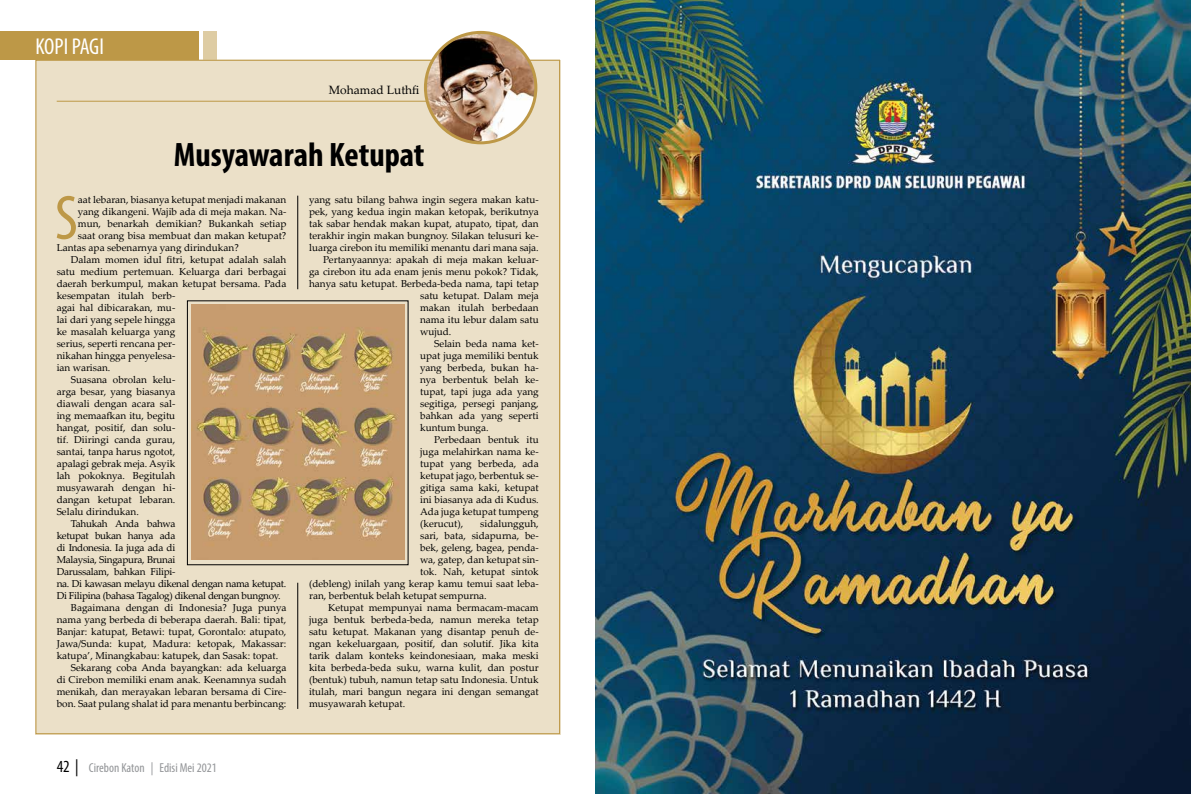
<style>
.page{position:relative;width:1191px;height:794px;background:#fff}
.page>*{position:absolute;margin:0;border:0;box-sizing:border-box;transform-origin:0 0}
.t1{font:condensed 63.4px "Myriad Pro";color:#bd9847}
.t2{font:700 condensed 34px "Myriad Pro";color:#000}
.t3{font:condensed 23px "Myriad Pro";letter-spacing:-.01em;color:#fff}
.t4{font:condensed 13px "Myriad Pro";color:#939598}
.t5{font:12px "Palatino Linotype";color:#000}
.t6{font:10px "Palatino Linotype";color:#000}
.t7{font:10px "Palatino Linotype";letter-spacing:-.03em;color:#000}
.s1{font-size:17px;color:#000}
</style>
<div class="page">
<div style="left:0;top:31px;width:199px;height:29px;background:#bd9847"></div>
<div style="left:203px;top:31px;width:14px;height:29px;background:#decca3"></div>
<div style="left:35px;top:60px;width:525px;height:674px;background:#ebe0c8"></div>
<hr style="left:57px;top:101px;width:370px;height:1px;background:#bd9847">
<img style="left:425px;top:32px;width:111px;height:111px;border-radius:55px">
<div style="left:424px;top:31px;width:113px;height:113px;border:3px solid #bd9847;border-radius:50%"></div>
<img style="left:595px;top:0;width:596px;height:794px">
<img style="left:191px;top:305px;width:213px;height:255px">
<hr style="left:297px;top:196px;width:1px;height:93px;background:#000">
<hr style="left:297px;top:583px;width:1px;height:126px;background:#000">
<h3 class="t3" style="left:35px;top:32px;width:70px">KOPI PAGI</h3>
<p class="t5" style="left:329px;top:82px;width:92px">Mohamad Luthfi</p>
<h2 class="t2" style="left:174px;top:134px;width:252px">Musyawarah Ketupat</h2>
<p class="t6" style="left:309px;top:192px;width:231px">yang satu bilang bahwa ingin segera makan katu-</p>
<p class="t6" style="left:309px;top:204px;width:231px">pek, yang kedua ingin makan ketopak, berikutnya</p>
<p class="t6" style="left:309px;top:216px;width:231px">tak sabar hendak makan kupat, atupato, tipat, dan</p>
<p class="t6" style="left:309px;top:228px;width:231px">terakhir ingin makan bungnoy. Silakan telusuri ke-</p>
<p class="t6" style="left:309px;top:240px;width:231px">luarga cirebon itu memiliki menantu dari mana saja.</p>
<p class="t6" style="left:323px;top:252px;width:217px">Pertanyaannya: apakah di meja makan keluar-</p>
<p class="t6" style="left:309px;top:264px;width:231px">ga cirebon itu ada enam jenis menu pokok? Tidak,</p>
<p class="t6" style="left:309px;top:276px;width:231px">hanya satu ketupat. Berbeda-beda nama, tapi tetap</p>
<p class="t6" style="left:420px;top:288px;width:120px">satu ketupat. Dalam meja</p>
<p class="t6" style="left:420px;top:300px;width:120px">makan itulah berbedaan</p>
<p class="t6" style="left:420px;top:312px;width:120px">nama itu lebur dalam satu</p>
<p class="t6" style="left:420px;top:324px;width:33px">wujud.</p>
<p class="t6" style="left:434px;top:336px;width:106px">Selain beda nama ket-</p>
<p class="t6" style="left:420px;top:348px;width:120px">upat juga memiliki bentuk</p>
<p class="t6" style="left:420px;top:360px;width:120px">yang berbeda, bukan ha-</p>
<p class="t6" style="left:420px;top:372px;width:120px">nya berbentuk belah ke-</p>
<p class="t6" style="left:420px;top:384px;width:120px">tupat, tapi juga ada yang</p>
<p class="t6" style="left:420px;top:396px;width:120px">segitiga, persegi panjang,</p>
<p class="t6" style="left:420px;top:408px;width:120px">bahkan ada yang seperti</p>
<p class="t6" style="left:420px;top:420px;width:70px">kuntum bunga.</p>
<p class="t6" style="left:434px;top:432px;width:106px">Perbedaan bentuk itu</p>
<p class="t6" style="left:420px;top:444px;width:120px">juga melahirkan nama ke-</p>
<p class="t6" style="left:420px;top:456px;width:120px">tupat yang berbeda, ada</p>
<p class="t6" style="left:420px;top:468px;width:120px">ketupat jago, berbentuk se-</p>
<p class="t6" style="left:420px;top:480px;width:120px">gitiga sama kaki, ketupat</p>
<p class="t6" style="left:420px;top:492px;width:120px">ini biasanya ada di Kudus.</p>
<p class="t6" style="left:420px;top:504px;width:120px">Ada juga ketupat tumpeng</p>
<p class="t6" style="left:420px;top:516px;width:45px">(kerucut),</p>
<p class="t6" style="left:480px;top:516px;width:60px">sidalungguh,</p>
<p class="t6" style="left:420px;top:528px;width:120px">sari, bata, sidapurna, be-</p>
<p class="t6" style="left:420px;top:540px;width:120px">bek, geleng, bagea, penda-</p>
<p class="t6" style="left:420px;top:552px;width:120px">wa, gatep, dan ketupat sin-</p>
<p class="t6" style="left:420px;top:564px;width:120px">tok. Nah, ketupat sintok</p>
<p class="t6" style="left:309px;top:576px;width:231px">(debleng) inilah yang kerap kamu temui saat leba-</p>
<p class="t6" style="left:309px;top:588px;width:179px">ran, berbentuk belah ketupat sempurna.</p>
<p class="t6" style="left:328px;top:600px;width:212px">Ketupat mempunyai nama bermacam-macam</p>
<p class="t6" style="left:309px;top:612px;width:231px">juga bentuk berbeda-beda, namun mereka tetap</p>
<p class="t6" style="left:309px;top:624px;width:231px">satu ketupat. Makanan yang disantap penuh de-</p>
<p class="t6" style="left:309px;top:636px;width:231px">ngan kekeluargaan, positif, dan solutif. Jika kita</p>
<p class="t6" style="left:309px;top:648px;width:231px">tarik dalam konteks keindonesiaan, maka meski</p>
<p class="t6" style="left:309px;top:660px;width:231px">kita berbeda-beda suku, warna kulit, dan postur</p>
<p class="t6" style="left:309px;top:672px;width:231px">(bentuk) tubuh, namun tetap satu Indonesia. Untuk</p>
<p class="t6" style="left:309px;top:684px;width:231px">itulah, mari bangun negara ini dengan semangat</p>
<p class="t6" style="left:309px;top:696px;width:98px">musyawarah ketupat.</p>
<h1 class="t1" style="left:55px;top:180px;width:24px">S</h1>
<p class="t6" style="left:78px;top:192px;width:210px">aat lebaran, biasanya ketupat menjadi makanan</p>
<p class="t6" style="left:78px;top:204px;width:210px">yang dikangeni. Wajib ada di meja makan. Na-</p>
<p class="t6" style="left:78px;top:216px;width:210px">mun, benarkah demikian? Bukankah setiap</p>
<p class="t6" style="left:78px;top:228px;width:210px">saat orang bisa membuat dan makan ketupat?</p>
<p class="t6" style="left:57px;top:240px;width:184px">Lantas apa sebenarnya yang dirindukan?</p>
<p class="t6" style="left:71px;top:252px;width:217px">Dalam momen idul fitri, ketupat adalah salah</p>
<p class="t6" style="left:57px;top:264px;width:231px">satu medium pertemuan. Keluarga dari berbagai</p>
<p class="t6" style="left:57px;top:276px;width:231px">daerah berkumpul, makan ketupat bersama. Pada</p>
<p class="t6" style="left:57px;top:288px;width:120px">kesempatan itulah berb-</p>
<p class="t6" style="left:57px;top:300px;width:120px">agai hal dibicarakan, mu-</p>
<p class="t6" style="left:57px;top:312px;width:120px">lai dari yang sepele hingga</p>
<p class="t6" style="left:57px;top:324px;width:120px">ke masalah keluarga yang</p>
<p class="t6" style="left:57px;top:336px;width:120px">serius, seperti rencana per-</p>
<p class="t6" style="left:57px;top:348px;width:120px">nikahan hingga penyelesa-</p>
<p class="t6" style="left:57px;top:360px;width:55px">ian warisan.</p>
<p class="t6" style="left:71px;top:372px;width:106px">Suasana obrolan kelu-</p>
<p class="t6" style="left:57px;top:384px;width:120px">arga besar, yang biasanya</p>
<p class="t6" style="left:57px;top:396px;width:120px">diawali dengan acara sal-</p>
<p class="t6" style="left:57px;top:408px;width:120px">ing memaafkan itu, begitu</p>
<p class="t6" style="left:57px;top:420px;width:120px">hangat, positif, dan solu-</p>
<p class="t6" style="left:57px;top:432px;width:120px">tif. Diiringi canda gurau,</p>
<p class="t6" style="left:57px;top:444px;width:120px">santai, tanpa harus ngotot,</p>
<p class="t6" style="left:57px;top:456px;width:120px">apalagi gebrak meja. Asyik</p>
<p class="t6" style="left:57px;top:468px;width:120px">lah pokoknya. Begitulah</p>
<p class="t6" style="left:57px;top:480px;width:120px">musyawarah dengan hi-</p>
<p class="t6" style="left:57px;top:492px;width:120px">dangan ketupat lebaran.</p>
<p class="t6" style="left:57px;top:504px;width:84px">Selalu dirindukan.</p>
<p class="t7" style="left:71px;top:516px;width:106px">Tahukah Anda bahwa</p>
<p class="t7" style="left:57px;top:528px;width:120px">ketupat bukan hanya ada</p>
<p class="t7" style="left:57px;top:540px;width:120px">di Indonesia. Ia juga ada di</p>
<p class="t7" style="left:57px;top:552px;width:120px">Malaysia, Singapura, Brunai</p>
<p class="t7" style="left:57px;top:564px;width:120px">Darussalam, bahkan Filipi-</p>
<p class="t7" style="left:57px;top:576px;width:231px">na. Di kawasan melayu dikenal dengan nama ketupat.</p>
<p class="t7" style="left:57px;top:588px;width:225px">Di Filipina (bahasa Tagalog) dikenal dengan bungnoy.</p>
<p class="t6" style="left:71px;top:600px;width:217px">Bagaimana dengan di Indonesia? Juga punya</p>
<p class="t6" style="left:57px;top:612px;width:231px">nama yang berbeda di beberapa daerah. Bali: tipat,</p>
<p class="t6" style="left:57px;top:624px;width:231px">Banjar: katupat, Betawi: tupat, Gorontalo: atupato,</p>
<p class="t6" style="left:57px;top:636px;width:231px">Jawa/Sunda: kupat, Madura: ketopak, Makassar:</p>
<p class="t6" style="left:57px;top:648px;width:223px">katupa’, Minangkabau: katupek, dan Sasak: topat.</p>
<p class="t6" style="left:71px;top:660px;width:217px">Sekarang coba Anda bayangkan: ada keluarga</p>
<p class="t6" style="left:57px;top:672px;width:231px">di Cirebon memiliki enam anak. Keenamnya sudah</p>
<p class="t6" style="left:57px;top:684px;width:231px">menikah, dan merayakan lebaran bersama di Cire-</p>
<p class="t6" style="left:57px;top:696px;width:231px">bon. Saat pulang shalat id para menantu berbincang:</p>
<h3 class="t4" style="left:57px;top:759px;width:161px"><span class="s1">42 |</span> Cirebon Katon | Edisi Mei 2021</h3>
</div>
